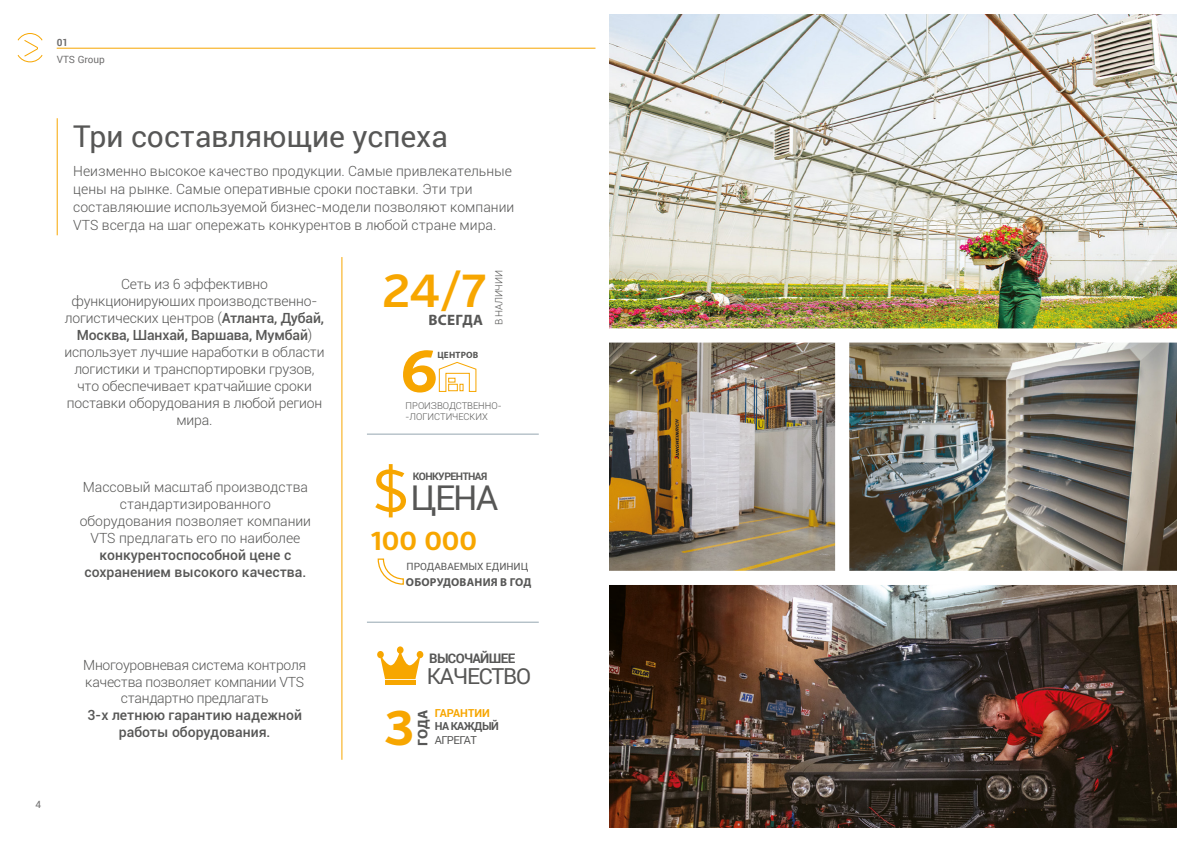
<style>
.page{position:relative;width:1191px;height:842px;background:#fff}
.page>*{position:absolute;margin:0;border:0;box-sizing:border-box;transform-origin:0 0}
.t1{font:700 58.6px "Verb";color:#f7a600}
.t2{font:700 48.5px "Verb";color:#f7a600}
.t3{font:600 46.2px "Verb";color:#f7a600}
.t4{font:34.2px "Roboto";color:#575756}
.t5{font:30px "Roboto";color:#575756}
.t6{font:700 25.9px "Verb";color:#f7a600}
.t7{font:22px "Roboto";letter-spacing:-.05em;color:#575756}
.t8{font:700 15.1px "Myriad Pro";letter-spacing:.02em;color:#575756}
.t9{font:300 14px/17px "Roboto";letter-spacing:-.01em;color:#575756;text-align:center}
.t10{font:500 14px/17px "Roboto";color:#575756;text-align:center}
.t11{font:700 14px "Myriad Pro";color:#575756}
.t12{font:700 13.2px "Roboto";letter-spacing:-.05em;color:#575756}
.t13{font:700 11.5px "Myriad Pro";letter-spacing:.015em;color:#575756}
.t14{font:700 11px "Roboto";color:#f7a600}
.t15{font:700 11px "Roboto";letter-spacing:-.05em;color:#575756}
.t16{font:11px "Roboto";letter-spacing:-.05em;color:#575756}
.t17{font:700 10.3px "Roboto";letter-spacing:-.05em;color:#575756}
.t18{font:10px "Roboto";color:#575756}
.t19{font:10px "Roboto";color:#706f6f}
.t20{font:300 10px "Roboto";letter-spacing:-.03em;color:#575756}
.t21{font:700 10px "Roboto";color:#706f6f}
.t22{font:300 9.4px/10.6px "Roboto";color:#575756}
.t23{font:700 9.2px "Myriad Pro";letter-spacing:.02em;color:#575756}
.s1{font-weight:500}
.s2{font-family:"Verb";font-size:59.2px;color:#f7a600}
</style>
<div class="page">
<svg style="left:17px;top:33px;width:26px;height:30px"></svg>
<hr style="left:57px;top:48px;width:538px;height:1px;background:#f7a600">
<hr style="left:57px;top:118px;width:1px;height:117px;background:#f7a600">
<hr style="left:341px;top:257px;width:1px;height:503px;background:#f7a600">
<hr style="left:367px;top:622px;width:172px;height:1px;background:#95a6b0">
<hr style="left:367px;top:434px;width:172px;height:1px;background:#95a6b0">
<svg style="left:438px;top:362px;width:38px;height:30px"></svg>
<svg style="left:377px;top:558px;width:27px;height:27px"></svg>
<svg style="left:377px;top:646px;width:46px;height:33px"></svg>
<div style="left:385px;top:680px;width:30px;height:5px;background:#f7a600"></div>
<img style="left:609px;top:14px;width:567px;height:314px">
<img style="left:609px;top:585px;width:567px;height:243px">
<img style="left:609px;top:343px;width:226px;height:227px">
<img style="left:849px;top:343px;width:327px;height:228px">
<p class="t21" style="left:57px;top:35px;width:13px">01</p>
<p class="t19" style="left:57px;top:52px;width:50px">VTS Group</p>
<h3 class="t5" style="left:73px;top:116px;width:376px">Три составляющие успеха</h3>
<p class="t9" style="left:73px;top:162px;width:442px;line-height:18px;text-align:left">Неизменно высокое качество продукции. Самые привлекательные цены на рынке. Самые оперативные сроки поставки. Эти три составляющие используемой бизнес-модели позволяют компании VTS всегда на шаг опережать конкурентов в любой стране мира.</p>
<p class="t9" style="left:64px;top:275px;width:262px">Сеть из 6 эффективно функционирующих производственно&shy;логистических центров (<span class="s1">Атланта, Дубай,<br>Москва, Шанхай, Варшава, Мумбай</span>) использует лучшие наработки в области логистики и транспортировки грузов, что обеспечивает кратчайшие сроки поставки оборудования в любой регион мира.</p>
<p class="t9" style="left:80px;top:478px;width:233px">Массовый масштаб производства стандартизированного оборудования позволяет компании<br>VTS предлагать его по наиболее</p>
<p class="t10" style="left:84px;top:546px;width:223px">конкурентоспособной цене с сохранением высокого качества.</p>
<h3 class="t3" style="left:382px;top:263px;width:105px">24/7</h3>
<p class="t8" style="left:428px;top:310px;width:56px">ВСЕГДА</p>
<p class="t20" style="left:492px;top:325px;width:56px;rotate:-90deg">В НАЛИЧИИ</p>
<h1 class="t1" style="left:400px;top:336px;width:39px">6</h1>
<p class="t22" style="left:405px;top:400px;width:97px">ПРОИЗВОДСТВЕННО--ЛОГИСТИЧЕСКИХ</p>
<p class="t23" style="left:437px;top:349px;width:43px">ЦЕНТРОВ</p>
<h3 class="t4" style="left:372px;top:474px;width:127px"><span class="s2">$</span>ЦЕНА</h3>
<p class="t17" style="left:413px;top:469px;width:76px">КОНКУРЕНТНАЯ</p>
<h3 class="t6" style="left:371px;top:525px;width:107px">100 000</h3>
<p class="t18" style="left:406px;top:559px;width:123px">ПРОДАВАЕМЫХ ЕДИНИЦ</p>
<p class="t13" style="left:406px;top:574px;width:127px">ОБОРУДОВАНИЯ В ГОД</p>
<p class="t19" style="left:35px;top:797px;width:7px">4</p>
<p class="t9" style="left:83px;top:656px;width:224px">Многоуровневая система контроля качества позволяет компании VTS стандартно предлагать</p>
<p class="t10" style="left:87px;top:706px;width:216px">3-х летнюю гарантию надежной работы оборудования.</p>
<p class="t12" style="left:429px;top:649px;width:87px">ВЫСОЧАЙШЕЕ</p>
<h3 class="t7" style="left:427px;top:661px;width:106px">КАЧЕСТВО</h3>
<h2 class="t2" style="left:384px;top:699px;width:31px">3</h2>
<p class="t14" style="left:435px;top:705px;width:56px">ГАРАНТИИ</p>
<p class="t11" style="left:413px;top:746px;width:37px;rotate:-90deg">ГОДА</p>
<p class="t15" style="left:435px;top:718px;width:65px">НА КАЖДЫЙ</p>
<p class="t16" style="left:435px;top:732px;width:44px">АГРЕГАТ</p>
</div>
